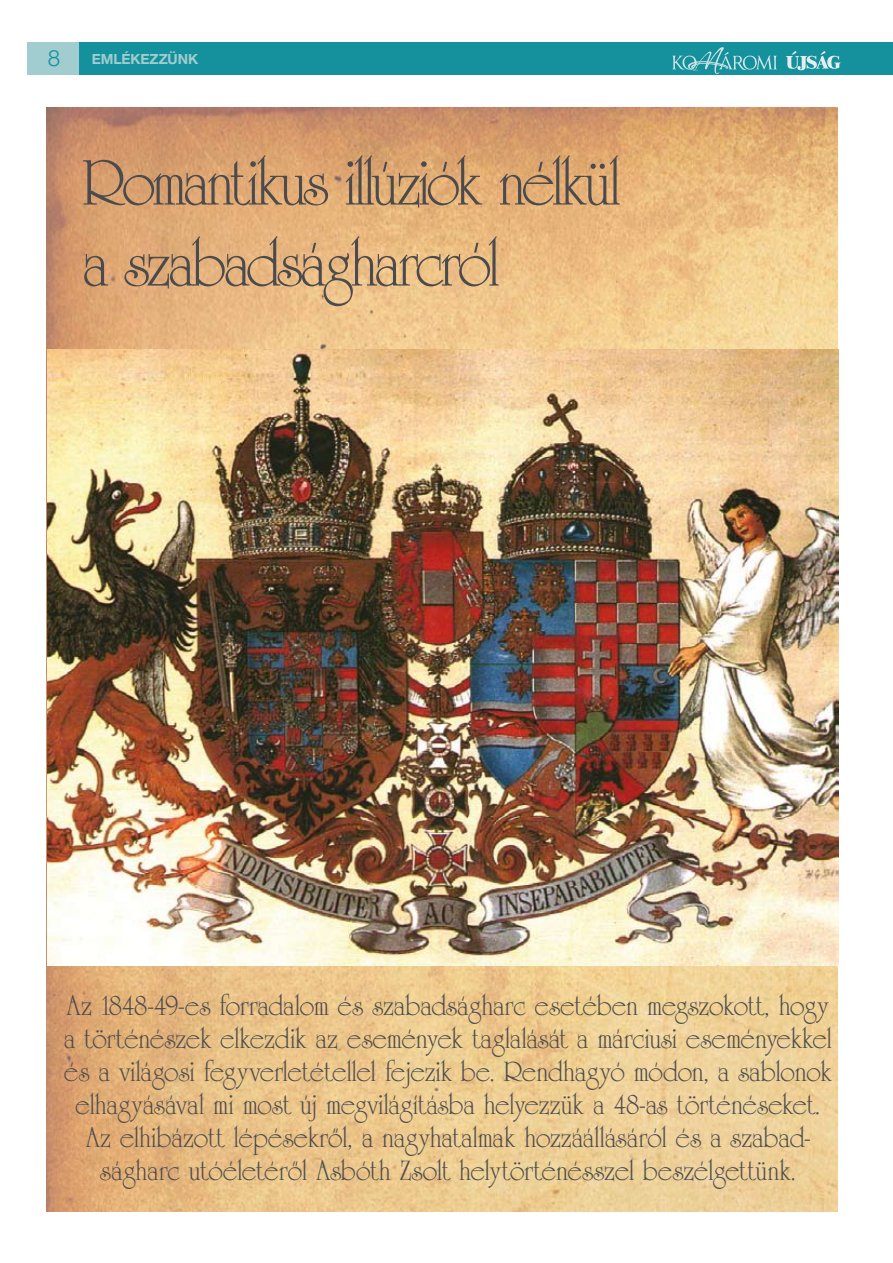
<style>
.page{position:relative;width:893px;height:1263px;background:#fff}
.page>*{position:absolute;margin:0;border:0;box-sizing:border-box;transform-origin:0 0}
.t1{font:69px/81px "University Roman CE";letter-spacing:-.045em;color:#4b4b4d}
.t2{font:30px/33px "University Roman CE";letter-spacing:-.005em;color:#4b4b4d;text-align:center}
.t3{font:24px "Nimbus San Nov TOT";color:#15919d}
.t4{font:700 15px "Nimbus San Nov TOT";color:#a1cdd0}
</style>
<div class="page">
<div style="left:79px;top:43px;width:814px;height:32px;background:#15919d"></div>
<div style="left:28px;top:43px;width:51px;height:32px;background:#a1cdd0"></div>
<svg style="left:672px;top:47px;width:105px;height:27px"></svg>
<svg style="left:786px;top:51px;width:55px;height:19px"></svg>
<img style="left:47px;top:107px;width:791px;height:1104px">
<img style="left:47px;top:349px;width:791px;height:617px">
<p class="t3" style="left:48px;top:45px;width:15px">8</p>
<p class="t4" style="left:92px;top:50px;width:11px">EMLÉKEZZ</p>
<p class="t4" style="left:168px;top:50px;width:21px">ÜNK</p>
<h1 class="t1" style="left:82px;top:151px;width:540px">Romantikus illúziók nélkül a szabadságharcról</h1>
<p class="t2" style="left:64px;top:992px;width:770px">Az 1848-49-es forradalom és szabadságharc esetében megszokott, hogy a történészek elkezdik az események taglalását a márciusi eseményekkel és a világosi fegyverletétellel fejezik be. Rendhagyó módon, a sablonok elhagyásával mi most új megvilágításba helyezzük a 48-as történéseket.<br>Az elhibázott lépésekről, a nagyhatalmak hozzáállásáról és a szabad&shy;ságharc utóéletéről Asbóth Zsolt helytörténésszel beszélgettünk.</p>
</div>
